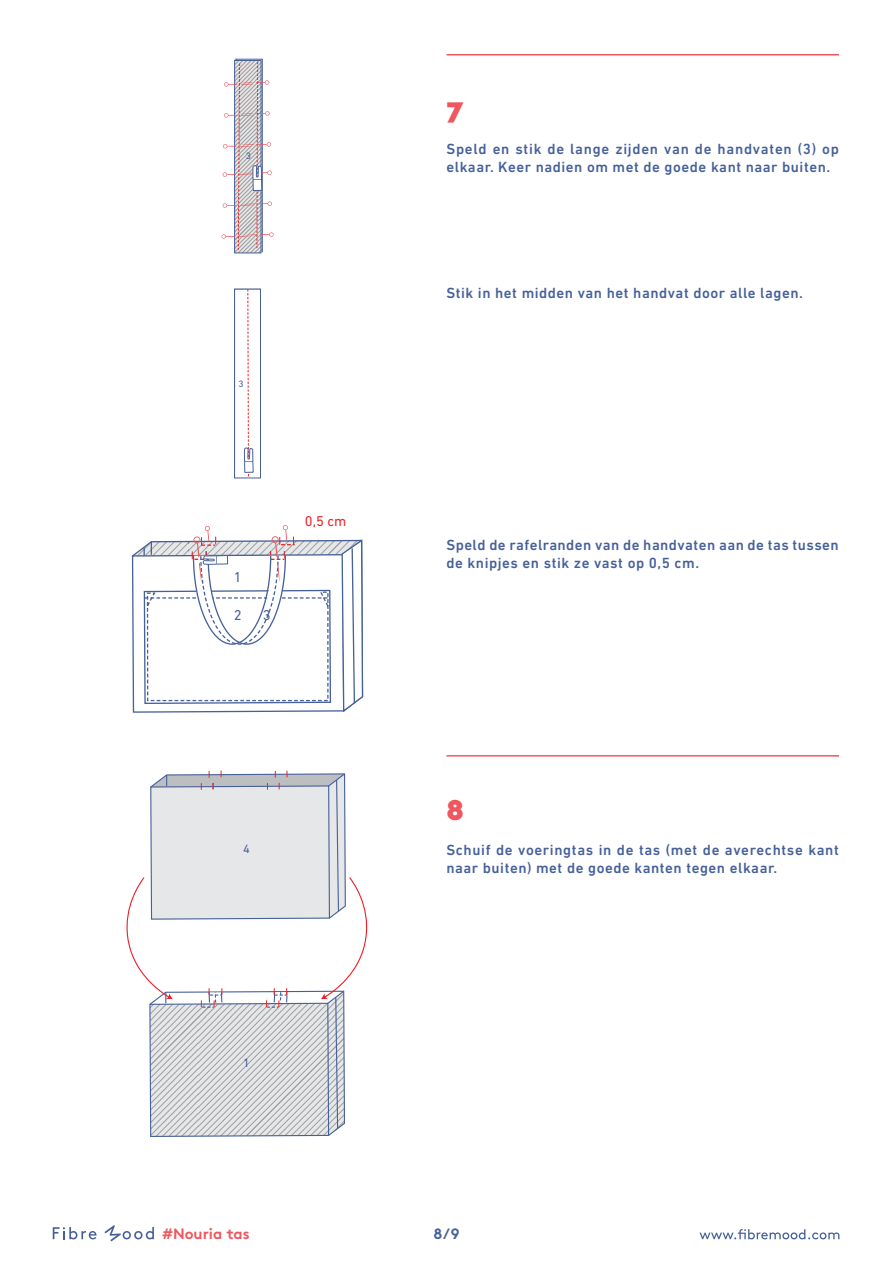
<style>
.page{position:relative;width:893px;height:1263px;background:#fff}
.page>*{position:absolute;margin:0;border:0;box-sizing:border-box;transform-origin:0 0}
.t1{font:900 28.5px "Raleway";color:#f0565d}
.t2{font:500 15px/18px "DIN Next LT Pro";letter-spacing:.035em;color:#456099}
.t3{font:700 15px "Brown";color:#f0565d}
.t4{font:700 15px "Brown";color:#456099}
.t5{font:14.55px "DIN Next LT Pro";color:#e9262a}
.t6{font:14.55px "DIN Next LT Pro";color:#466099}
.t7{font:12.3px "DIN Next LT Pro";color:#466099}
.t8{font:9.45px "DIN Next LT Pro";color:#466099}
.t9{font:9.3px "DIN Next LT Pro";color:#466099}
</style>
<div class="page">
<svg style="left:699px;top:1229px;width:140px;height:10px"></svg>
<svg style="left:53px;top:1227px;width:44px;height:12px"></svg>
<svg style="left:104px;top:1225px;width:50px;height:16px"></svg>
<hr style="left:446px;top:54px;width:393px;height:1px;background:#f0565d">
<hr style="left:446px;top:755px;width:393px;height:1px;background:#f0565d">
<svg style="left:126px;top:771px;width:242px;height:366px"></svg>
<svg style="left:131px;top:525px;width:233px;height:188px"></svg>
<svg style="left:221px;top:61px;width:53px;height:190px"></svg>
<div style="left:234px;top:289px;width:27px;height:189px;border:1px solid #466099"></div>
<svg style="left:243px;top:288px;width:11px;height:191px"></svg>
<p class="t8" style="left:246px;top:150px;width:7px">3</p>
<p class="t9" style="left:238px;top:378px;width:7px">3</p>
<p class="t6" style="left:234px;top:569px;width:9px">1</p>
<p class="t6" style="left:234px;top:607px;width:9px">2</p>
<p class="t6" style="left:263px;top:607px;width:9px">3</p>
<p class="t5" style="left:305px;top:513px;width:43px">0,5 cm</p>
<p class="t7" style="left:243px;top:841px;width:8px">4</p>
<p class="t7" style="left:243px;top:1056px;width:8px">1</p>
<h1 class="t1" style="left:446px;top:93px;width:18px">7</h1>
<p class="t2" style="left:446px;top:140px;width:394px">Speld en stik de lange zijden van de handvaten (3) op elkaar. Keer nadien om met de goede kant naar buiten.</p>
<p class="t2" style="left:446px;top:284px;width:358px">Stik in het midden van het handvat door alle lagen.</p>
<p class="t2" style="left:446px;top:536px;width:394px">Speld de rafelranden van de handvaten aan de tas tussen de knipjes en stik ze vast op 0,5 cm.</p>
<h1 class="t1" style="left:446px;top:794px;width:19px">8</h1>
<p class="t2" style="left:446px;top:841px;width:394px">Schuif de voeringtas in de tas (met de averechtse kant naar buiten) met de goede kanten tegen elkaar.</p>
<p class="t3" style="left:162px;top:1222px;width:89px">#Nouria tas</p>
<p class="t4" style="left:433px;top:1221px;width:28px">8/9</p>
</div>
